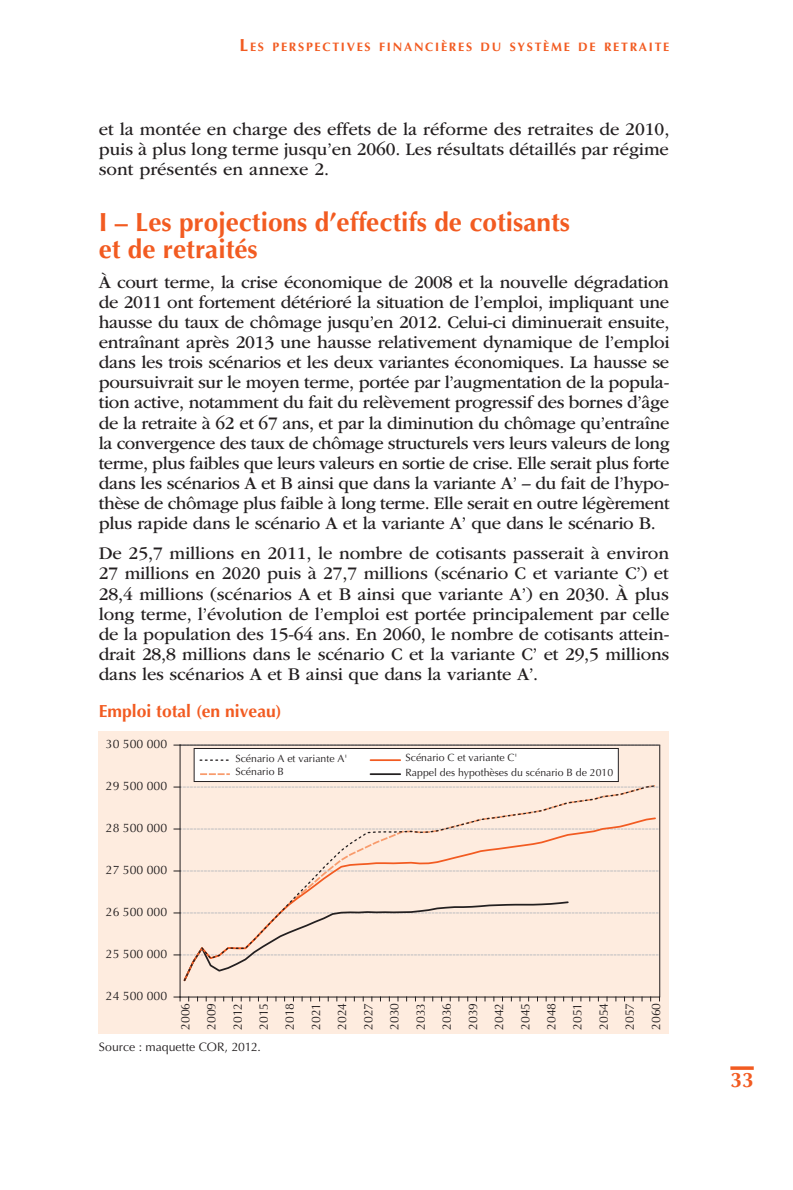
<style>
.page{position:relative;width:793px;height:1190px;background:#fff}
.page>*{position:absolute;margin:0;border:0;box-sizing:border-box;transform-origin:0 0}
.t1{font:700 26.25px/26.2px "Optima LT Std";color:#f25b21}
.t2{font:700 21px "Optima LT Std";color:#f25b21}
.t3{font:18.38px/20.1px "ITC Garamond Std";letter-spacing:-.01em;color:#231f20;text-align:justify}
.t4{font:700 17.5px "Optima LT Std";color:#f25b21}
.t5{font:12.25px/26.1px "Optima LT Std";color:#231f20;text-align:justify}
.t6{font:700 12.25px "Optima LT Std";letter-spacing:.145em;color:#f25b21}
.t7{font:10.5px/14.7px "Optima LT Std";color:#231f20}
.s1{font-size:17.5px}
</style>
<div class="page">
<svg style="left:730px;top:1066px;width:24px;height:4px"></svg>
<div style="left:99px;top:731px;width:570px;height:303px;background:#feecdf"></div>
<hr style="left:180px;top:745px;width:1px;height:252px;background:#231f20">
<svg style="left:174px;top:870px;width:485px;height:1px"></svg>
<svg style="left:174px;top:900px;width:485px;height:82px"></svg>
<hr style="left:180px;top:996px;width:479px;height:1px;background:#231f20">
<svg style="left:174px;top:996px;width:7px;height:5px"></svg>
<svg style="left:183px;top:785px;width:473px;height:197px"></svg>
<hr style="left:180px;top:744px;width:480px;height:1px;background:#231f20">
<hr style="left:659px;top:746px;width:1px;height:251px;background:#231f20">
<div style="left:194px;top:748px;width:424px;height:33px;background:#fff"></div>
<div style="left:194px;top:748px;width:424px;height:34px;border:1px solid #231f20"></div>
<svg style="left:200px;top:773px;width:30px;height:2px"></svg>
<hr style="left:370px;top:773px;width:30px;height:2px;background:#231f20">
<svg style="left:173px;top:744px;width:486px;height:21px"></svg>
<p class="t6" style="left:240px;top:40px;width:431px"><span class="s1">L</span>ES PERSPECTIVES FINANCIÈRES DU SYSTÈME DE RETRAITE</p>
<p class="t3" style="left:99px;top:119px;width:572px">et la montée en charge des effets de la réforme des retraites de 2010, puis à plus long terme jusqu’en 2060. Les résultats détaillés par régime sont présentés en annexe 2.</p>
<h1 class="t1" style="left:99px;top:210px;width:473px">I – Les projections d’effectifs de cotisants et de retraités</h1>
<p class="t3" style="left:99px;top:272px;width:572px">À court terme, la crise économique de 2008 et la nouvelle dégradation de 2011 ont fortement détérioré la situation de l’emploi, impliquant une hausse du taux de chômage jusqu’en 2012. Celui-ci diminuerait ensuite, entraînant après 2013 une hausse relativement dynamique de l’emploi dans les trois scénarios et les deux variantes économiques. La hausse se poursuivrait sur le moyen terme, portée par l’augmentation de la popula&shy;tion active, notamment du fait du relèvement progressif des bornes d’âge de la retraite à 62 et 67 ans, et par la diminution du chômage qu’entraîne la convergence des taux de chômage structurels vers leurs valeurs de long terme, plus faibles que leurs valeurs en sortie de crise. Elle serait plus forte dans les scénarios A et B ainsi que dans la variante A’ – du fait de l’hypo&shy;thèse de chômage plus faible à long terme. Elle serait en outre légèrement plus rapide dans le scénario A et la variante A’ que dans le scénario B.</p>
<p class="t3" style="left:99px;top:543px;width:572px">De 25,7 millions en 2011, le nombre de cotisants passerait à environ 27 millions en 2020 puis à 27,7 millions (scénario C et variante C’) et 28,4 millions (scénarios A et B ainsi que variante A’) en 2030. À plus long terme, l’évolution de l’emploi est portée principalement par celle de la population des 15-64 ans. En 2060, le nombre de cotisants attein&shy;drait 28,8 millions dans le scénario C et la variante C’ et 29,5 millions dans les scénarios A et B ainsi que dans la variante A’.</p>
<p class="t4" style="left:99px;top:701px;width:184px">Emploi total (en niveau)</p>
<p class="t3" style="left:114px;top:741px;width:197px">1. Inserer graphique</p>
<p class="t5" style="left:106px;top:731px;width:63px">30 500 000</p>
<p class="t7" style="left:405px;top:750px;width:209px">Scénario C et variante C'<br>Rappel des hypothèses du scénario B de 2010</p>
<p class="t7" style="left:235px;top:751px;width:114px">Scénario A et variante A'</p>
<p class="t7" style="left:235px;top:764px;width:50px">Scénario B</p>
<p class="t5" style="left:106px;top:773px;width:63px">29 500 000</p>
<p class="t5" style="left:106px;top:815px;width:63px">28 500 000</p>
<p class="t5" style="left:106px;top:857px;width:63px">27 500 000</p>
<p class="t5" style="left:106px;top:899px;width:63px">26 500 000</p>
<p class="t5" style="left:106px;top:941px;width:63px">25 500 000</p>
<p class="t5" style="left:106px;top:983px;width:63px">24 500 000</p>
<p class="t5" style="left:172px;top:1030px;width:29px;rotate:-90deg">2006<br>2009<br>2012<br>2015<br>2018<br>2021<br>2024<br>2027<br>2030<br>2033<br>2036<br>2039<br>2042<br>2045<br>2048<br>2051<br>2054<br>2057<br>2060</p>
<p class="t5" style="left:99px;top:1034px;width:164px">Source : maquette COR, 2012.</p>
<p class="t2" style="left:730px;top:1068px;width:25px">33</p>
</div>
